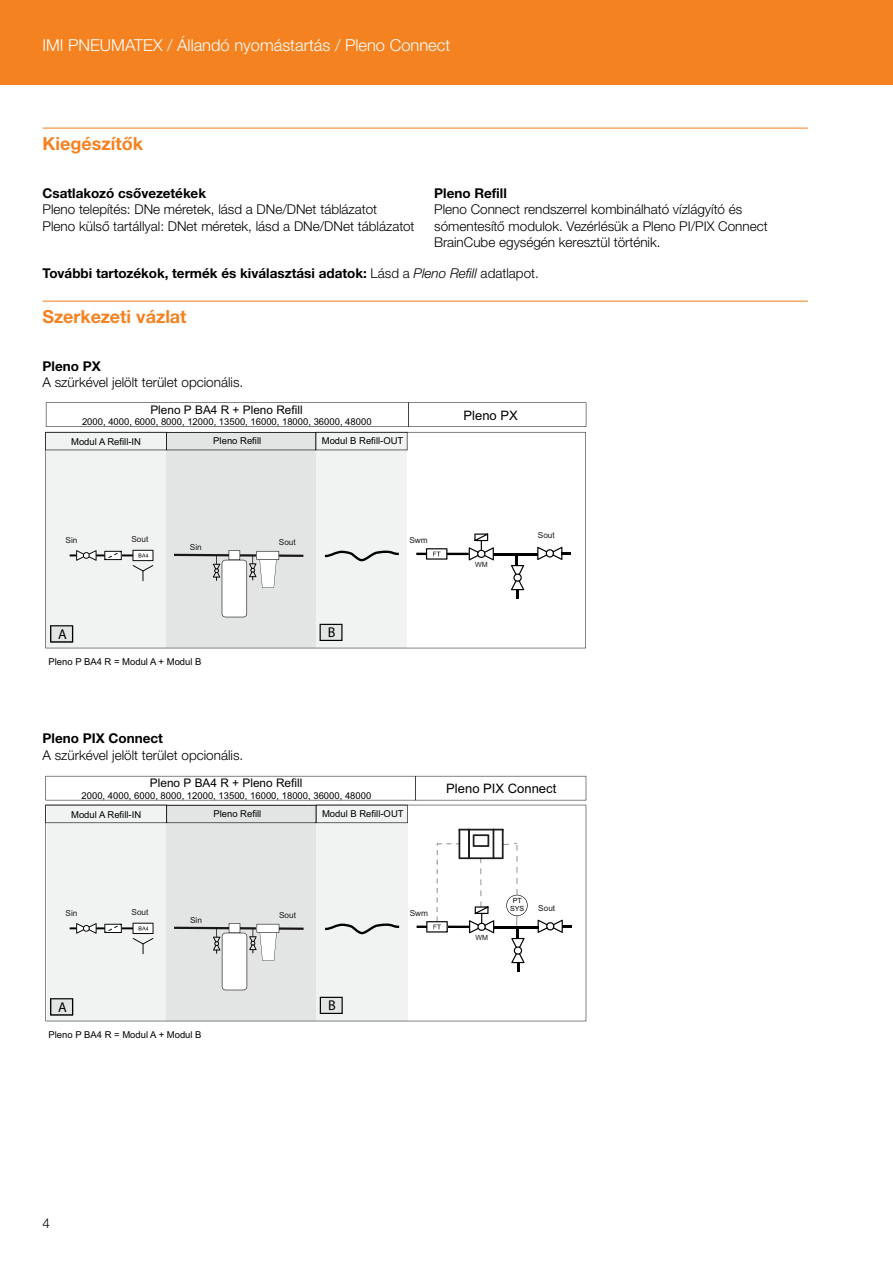
<style>
.page{position:relative;width:893px;height:1263px;background:#fff}
.page>*{position:absolute;margin:0;border:0;box-sizing:border-box;transform-origin:0 0}
.t1{font:700 18px "Helvetica Neue LTW1 G";color:#f58220}
.t2{font:300 16.5px "Helvetica Neue LTW1 G";color:#fff}
.t3{font:14.25px "Myriad Pro";color:#000}
.t4{font:300 13.5px/16.5px "Helvetica Neue LTW1 G";color:#000}
.t5{font:700 13.5px "Helvetica Neue LTW1 G";color:#000}
.t6{font:13.05px "Arial";color:#000}
.t7{font:11.85px "Arial";color:#000}
.t8{font:9.45px/19px "Arial";color:#000}
.t9{font:8.25px "Arial";color:#1d1d1b}
.t10{font:7.05px/8.6px "Arial";color:#000;text-align:center}
.t11{font:7.05px "Arial";color:#1d1d1b}
.s1{font-weight:300}
.s2{font-weight:300;font-style:italic}
</style>
<div class="page">
<div style="left:0;top:0;width:893px;height:85px;background:#f58220"></div>
<hr style="left:43px;top:128px;width:765px;height:1px;background:#f58220">
<hr style="left:43px;top:301px;width:765px;height:1px;background:#f58220">
<svg style="left:45px;top:450px;width:541px;height:198px"></svg>
<svg style="left:174px;top:550px;width:129px;height:67px"></svg>
<svg style="left:50px;top:625px;width:23px;height:17px"></svg>
<svg style="left:320px;top:624px;width:22px;height:17px"></svg>
<svg style="left:537px;top:547px;width:34px;height:13px"></svg>
<hr style="left:416px;top:553px;width:53px;height:2px;background:#000">
<svg style="left:426px;top:548px;width:21px;height:12px"></svg>
<hr style="left:493px;top:553px;width:45px;height:2px;background:#000">
<svg style="left:469px;top:533px;width:25px;height:27px"></svg>
<svg style="left:511px;top:555px;width:13px;height:44px"></svg>
<svg style="left:325px;top:551px;width:74px;height:10px"></svg>
<svg style="left:70px;top:550px;width:83px;height:31px"></svg>
<svg style="left:45px;top:402px;width:541px;height:48px"></svg>
<svg style="left:45px;top:823px;width:541px;height:198px;fill:#f1f2f2"></svg>
<svg style="left:174px;top:923px;width:130px;height:67px"></svg>
<svg style="left:50px;top:998px;width:23px;height:17px"></svg>
<svg style="left:320px;top:997px;width:23px;height:17px"></svg>
<svg style="left:538px;top:920px;width:33px;height:13px"></svg>
<hr style="left:417px;top:925px;width:52px;height:3px;background:#000">
<hr style="left:494px;top:926px;width:44px;height:2px;background:#000">
<svg style="left:426px;top:829px;width:102px;height:143px"></svg>
<svg style="left:325px;top:923px;width:74px;height:11px"></svg>
<svg style="left:70px;top:923px;width:84px;height:31px"></svg>
<svg style="left:45px;top:776px;width:541px;height:47px"></svg>
<p class="t2" style="left:43px;top:35px;width:409px">IMI PNEUMATEX / Állandó nyomástartás / Pleno Connect</p>
<h1 class="t1" style="left:43px;top:132px;width:102px">Kiegészítők</h1>
<p class="t5" style="left:43px;top:184px;width:165px">Csatlakozó csővezetékek</p>
<p class="t4" style="left:43px;top:201px;width:374px">Pleno telepítés: DNe méretek, lásd a DNe/DNet táblázatot<br>Pleno külső tartállyal: DNet méretek, lásd a DNe/DNet táblázatot</p>
<p class="t5" style="left:434px;top:184px;width:74px">Pleno Refill</p>
<p class="t4" style="left:434px;top:201px;width:335px">Pleno Connect rendszerrel kombinálható vízlágyító és sómentesítő modulok. Vezérlésük a Pleno PI/PIX Connect<br>BrainCube egységén keresztül történik.</p>
<p class="t5" style="left:43px;top:265px;width:498px">További tartozékok, termék és kiválasztási adatok: <span class="s1">Lásd a</span> <span class="s2">Pleno Refill</span> <span class="s1">adatlapot.</span></p>
<h1 class="t1" style="left:43px;top:305px;width:146px">Szerkezeti vázlat</h1>
<p class="t5" style="left:43px;top:358px;width:60px">Pleno PX</p>
<p class="t4" style="left:43px;top:374px;width:202px">A szürkével jelölt terület opcionális.</p>
<p class="t7" style="left:150px;top:401px;width:154px">Pleno P BA4 R + Pleno Refill</p>
<p class="t8" style="left:82px;top:412px;width:291px">2000, 4000, 6000, 8000, 12000, 13500, 16000, 18000, 36000, 48000</p>
<p class="t8" style="left:71px;top:432px;width:71px">Modul A Refill-IN</p>
<p class="t8" style="left:213px;top:431px;width:49px">Pleno Refill</p>
<p class="t8" style="left:322px;top:431px;width:83px">Modul B Refill-OUT</p>
<p class="t6" style="left:464px;top:406px;width:56px">Pleno PX</p>
<p class="t9" style="left:66px;top:534px;width:13px">Sin</p>
<p class="t9" style="left:131px;top:534px;width:19px">Sout</p>
<p class="t9" style="left:190px;top:542px;width:13px">Sin</p>
<p class="t9" style="left:279px;top:536px;width:19px">Sout</p>
<p class="t3" style="left:58px;top:625px;width:10px">A</p>
<p class="t3" style="left:328px;top:624px;width:9px">B</p>
<p class="t8" style="left:48px;top:652px;width:155px">Pleno P BA4 R = Modul A + Modul B</p>
<p class="t9" style="left:409px;top:535px;width:20px">Swm</p>
<p class="t11" style="left:475px;top:560px;width:14px">WM</p>
<p class="t9" style="left:538px;top:529px;width:19px">Sout</p>
<p class="t5" style="left:43px;top:730px;width:122px">Pleno PIX Connect</p>
<p class="t4" style="left:43px;top:747px;width:202px">A szürkével jelölt terület opcionális.</p>
<p class="t7" style="left:150px;top:775px;width:154px">Pleno P BA4 R + Pleno Refill</p>
<p class="t8" style="left:71px;top:786px;width:302px;text-indent:10px">2000, 4000, 6000, 8000, 12000, 13500, 16000, 18000, 36000, 48000<br>Modul A Refill-IN</p>
<p class="t8" style="left:322px;top:804px;width:83px">Modul B Refill-OUT</p>
<p class="t8" style="left:213px;top:804px;width:49px">Pleno Refill</p>
<p class="t6" style="left:446px;top:780px;width:112px">Pleno PIX Connect</p>
<p class="t9" style="left:66px;top:907px;width:13px">Sin</p>
<p class="t9" style="left:132px;top:906px;width:19px">Sout</p>
<p class="t9" style="left:190px;top:915px;width:13px">Sin</p>
<p class="t9" style="left:279px;top:909px;width:19px">Sout</p>
<p class="t3" style="left:58px;top:998px;width:10px">A</p>
<p class="t3" style="left:328px;top:997px;width:9px">B</p>
<p class="t8" style="left:49px;top:1025px;width:155px">Pleno P BA4 R = Modul A + Modul B</p>
<p class="t9" style="left:410px;top:907px;width:20px">Swm</p>
<p class="t11" style="left:475px;top:933px;width:14px">WM</p>
<p class="t10" style="left:510px;top:896px;width:16px">PT<br>SYS</p>
<p class="t9" style="left:538px;top:902px;width:19px">Sout</p>
<p class="t4" style="left:43px;top:1215px;width:9px">4</p>
</div>
